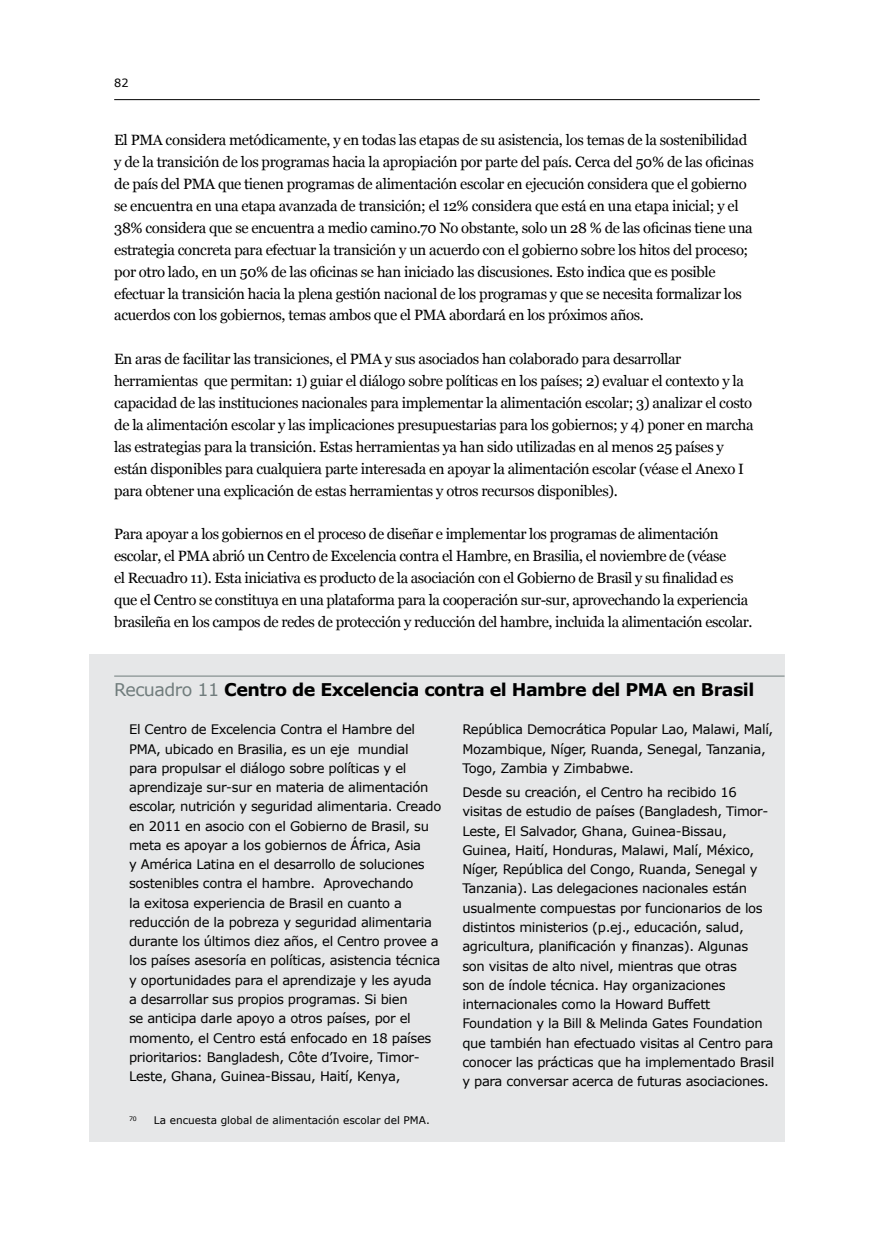
<style>
.page{position:relative;width:874px;height:1241px;background:#fff}
.page>*{position:absolute;margin:0;border:0;box-sizing:border-box;transform-origin:0 0}
.t1{font:700 17.5px "Verdana";letter-spacing:-.03em;color:#000}
.t2{font:14.88px/21.9px "Georgia";letter-spacing:-.025em;color:#000}
.t3{font:13.12px/19.2px "Verdana";letter-spacing:-.025em;color:#000}
.t4{font:11.38px "Verdana";color:#000}
.t5{font:10.5px "Verdana";color:#000}
.t6{font:6.12px "Verdana";color:#000}
.s1{font-weight:400;color:#707c7c}
</style>
<div class="page">
<hr style="left:114px;top:99px;width:645px;height:1px;background:#000">
<div style="left:89px;top:654px;width:695px;height:487px;background:#e6e7e8"></div>
<hr style="left:114px;top:675px;width:670px;height:1px;background:#707c7c">
<p class="t4" style="left:114px;top:75px;width:16px">82</p>
<p class="t2" style="left:114px;top:129px;width:640px">El PMA considera metódicamente, y en todas las etapas de su asistencia, los temas de la sostenibilidad y de la transición de los programas hacia la apropiación por parte del país. Cerca del 50% de las oficinas de país del PMA que tienen programas de alimentación escolar en ejecución considera que el gobierno se encuentra en una etapa avanzada de transición; el 12% considera que está en una etapa inicial; y el 38% considera que se encuentra a medio camino.70 No obstante, solo un 28 % de las oficinas tiene una estrategia concreta para efectuar la transición y un acuerdo con el gobierno sobre los hitos del proceso; por otro lado, en un 50% de las oficinas se han iniciado las discusiones. Esto indica que es posible efectuar la transición hacia la plena gestión nacional de los programas y que se necesita formalizar los acuerdos con los gobiernos, temas ambos que el PMA abordará en los próximos años.</p>
<p class="t2" style="left:114px;top:348px;width:640px">En aras de facilitar las transiciones, el PMA y sus asociados han colaborado para desarrollar herramientas que permitan: 1) guiar el diálogo sobre políticas en los países; 2) evaluar el contexto y la capacidad de las instituciones nacionales para implementar la alimentación escolar; 3) analizar el costo de la alimentación escolar y las implicaciones presupuestarias para los gobiernos; y 4) poner en marcha las estrategias para la transición. Estas herramientas ya han sido utilizadas en al menos 25 países y están disponibles para cualquiera parte interesada en apoyar la alimentación escolar (véase el Anexo I para obtener una explicación de estas herramientas y otros recursos disponibles).</p>
<p class="t2" style="left:114px;top:523px;width:639px">Para apoyar a los gobiernos en el proceso de diseñar e implementar los programas de alimentación escolar, el PMA abrió un Centro de Excelencia contra el Hambre, en Brasilia, el noviembre de (véase<br>el Recuadro 11). Esta iniciativa es producto de la asociación con el Gobierno de Brasil y su finalidad es que el Centro se constituya en una plataforma para la cooperación sur-sur, aprovechando la experiencia brasileña en los campos de redes de protección y reducción del hambre, incluida la alimentación escolar.</p>
<p class="t1" style="left:114px;top:677px;width:641px"><span class="s1">Recuadro 11</span> Centro de Excelencia contra el Hambre del PMA en Brasil</p>
<p class="t3" style="left:129px;top:719px;width:313px">El Centro de Excelencia Contra el Hambre del PMA, ubicado en Brasilia, es un eje mundial<br>para propulsar el diálogo sobre políticas y el aprendizaje sur-sur en materia de alimentación escolar, nutrición y seguridad alimentaria. Creado en 2011 en asocio con el Gobierno de Brasil, su meta es apoyar a los gobiernos de África, Asia<br>y América Latina en el desarrollo de soluciones sostenibles contra el hambre. Aprovechando<br>la exitosa experiencia de Brasil en cuanto a reducción de la pobreza y seguridad alimentaria durante los últimos diez años, el Centro provee a los países asesoría en políticas, asistencia técnica y oportunidades para el aprendizaje y les ayuda a desarrollar sus propios programas. Si bien<br>se anticipa darle apoyo a otros países, por el momento, el Centro está enfocado en 18 países prioritarios: Bangladesh, Côte d’Ivoire, Timor-Leste, Ghana, Guinea-Bissau, Haití, Kenya,</p>
<p class="t3" style="left:462px;top:719px;width:312px">República Democrática Popular Lao, Malawi, Malí,<br>Mozambique, Níger, Ruanda, Senegal, Tanzania,<br>Togo, Zambia y Zimbabwe.</p>
<p class="t3" style="left:462px;top:782px;width:313px">Desde su creación, el Centro ha recibido 16 visitas de estudio de países (Bangladesh, Timor-Leste, El Salvador, Ghana, Guinea-Bissau, Guinea, Haití, Honduras, Malawi, Malí, México, Níger, República del Congo, Ruanda, Senegal y Tanzania). Las delegaciones nacionales están usualmente compuestas por funcionarios de los distintos ministerios (p.ej., educación, salud, agricultura, planificación y finanzas). Algunas<br>son visitas de alto nivel, mientras que otras<br>son de índole técnica. Hay organizaciones internacionales como la Howard Buffett Foundation y la Bill &amp; Melinda Gates Foundation que también han efectuado visitas al Centro para conocer las prácticas que ha implementado Brasil y para conversar acerca de futuras asociaciones.</p>
<p class="t6" style="left:129px;top:1114px;width:9px">70</p>
<p class="t5" style="left:154px;top:1113px;width:277px">La encuesta global de alimentación escolar del PMA.</p>
</div>
